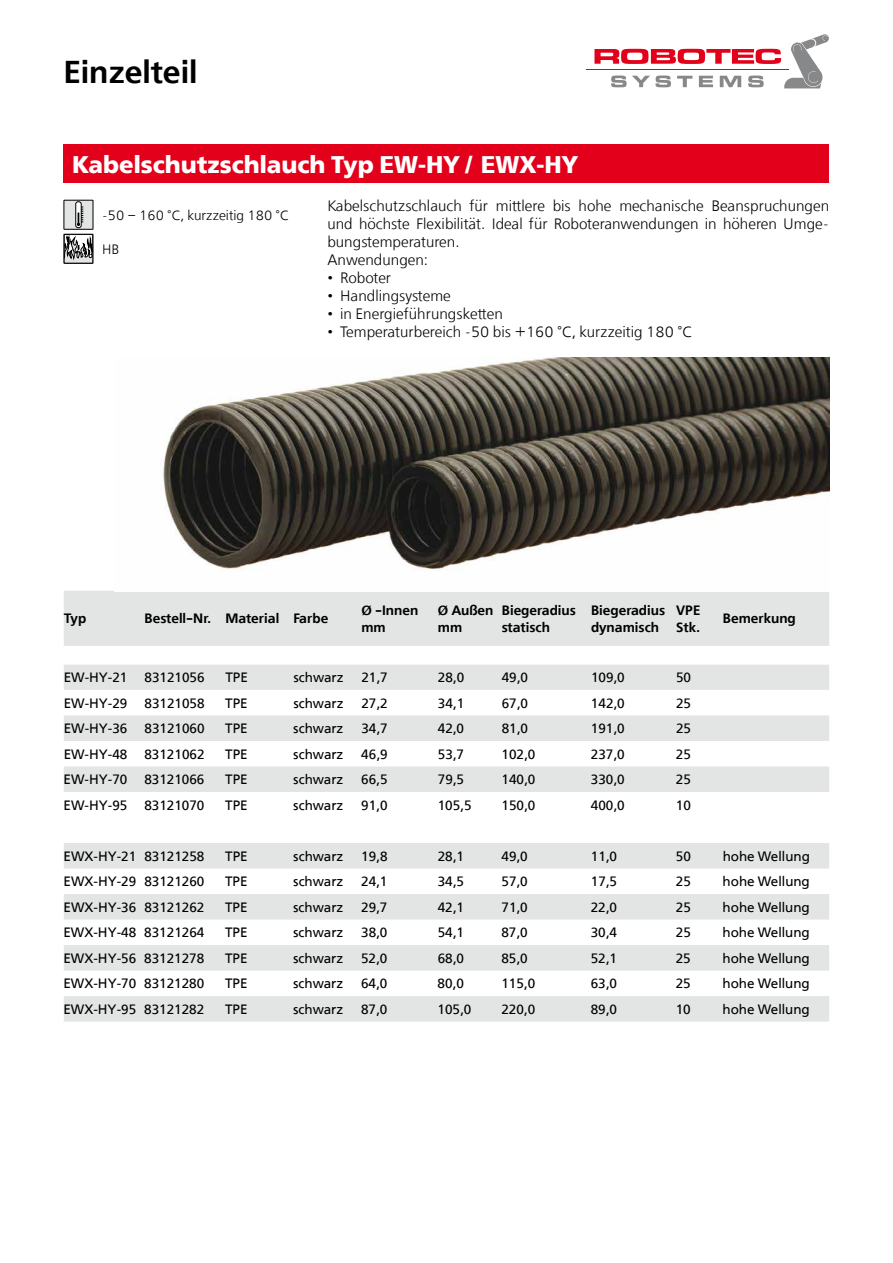
<style>
.page{position:relative;width:893px;height:1263px;background:#fff}
.page>*{position:absolute;margin:0;border:0;box-sizing:border-box;transform-origin:0 0}
.t1{font:600 31.5px "Free Set";color:#000}
.t2{font:700 24px "Free Set";color:#fff}
.t3{font:300 15px/18px "Free Set";color:#000}
.t4{font:13.5px "Free Set";color:#000}
.t5{font:600 13.5px/16.2px "Free Set";color:#000}
.t6{font:300 13.5px "Free Set";color:#000}
</style>
<div class="page">
<hr style="left:587px;top:69px;width:202px;height:1px;background:#e2001a">
<svg style="left:594px;top:34px;width:235px;height:54px"></svg>
<div style="left:64px;top:145px;width:765px;height:38px;background:#e2001a"></div>
<div style="left:64px;top:591px;width:765px;height:55px;background:#e3e4e4"></div>
<div style="left:64px;top:665px;width:765px;height:25px;background:#e3e4e4"></div>
<svg style="left:64px;top:715px;width:765px;height:307px"></svg>
<img style="left:163px;top:357px;width:666px;height:214px">
<svg style="left:63px;top:200px;width:31px;height:30px"></svg>
<div style="left:64px;top:200px;width:29px;height:29px;background:#e3e4e4"></div>
<div style="left:64px;top:200px;width:29px;height:29px;border:1px solid #000"></div>
<div style="left:76px;top:202px;width:5px;height:26px;background:#fff;border-radius:3px"></div>
<div style="left:76px;top:201px;width:5px;height:27px;border:1px solid #000;border-radius:3px"></div>
<svg style="left:77px;top:206px;width:6px;height:20px"></svg>
<svg style="left:63px;top:234px;width:31px;height:30px"></svg>
<svg style="left:66px;top:236px;width:25px;height:26px"></svg>
<div style="left:64px;top:234px;width:29px;height:30px;border:1px solid #000"></div>
<h1 class="t1" style="left:64px;top:53px;width:135px">Einzelteil</h1>
<h2 class="t2" style="left:72px;top:150px;width:507px">Kabelschutzschlauch Typ EW-HY / EWX-HY</h2>
<p class="t3" style="left:327px;top:197px;width:503px">Kabelschutzschlauch für mittlere bis hohe mechanische Beanspruchungen und höchste Flexibilität. Ideal für Roboteranwendungen in höheren Umge&shy;bungstemperaturen.<br>Anwendungen:</p>
<p class="t3" style="left:327px;top:269px;width:65px">• Roboter</p>
<p class="t3" style="left:327px;top:287px;width:125px">• Handlingsysteme</p>
<p class="t3" style="left:327px;top:305px;width:177px">• in Energieführungsketten</p>
<p class="t3" style="left:327px;top:323px;width:366px">• Temperaturbereich -50 bis +160 °C, kurzzeitig 180 °C</p>
<p class="t6" style="left:102px;top:207px;width:188px">-50 – 160 °C, kurzzeitig 180 °C</p>
<p class="t6" style="left:102px;top:241px;width:19px">HB</p>
<p class="t5" style="left:64px;top:611px;width:24px">Typ</p>
<p class="t5" style="left:145px;top:611px;width:185px">Bestell-Nr. Material Farbe</p>
<p class="t5" style="left:361px;top:603px;width:58px">Ø -Innen mm</p>
<p class="t5" style="left:438px;top:603px;width:57px">Ø Außen mm</p>
<p class="t5" style="left:502px;top:603px;width:76px">Biegeradius statisch</p>
<p class="t5" style="left:591px;top:603px;width:76px">Biegeradius dynamisch</p>
<p class="t5" style="left:676px;top:603px;width:26px">VPE<br>Stk.</p>
<p class="t5" style="left:723px;top:611px;width:74px">Bemerkung</p>
<p class="t4" style="left:64px;top:669px;width:65px">EW-HY-21</p>
<p class="t4" style="left:145px;top:669px;width:62px">83121056</p>
<p class="t4" style="left:225px;top:669px;width:24px">TPE</p>
<p class="t4" style="left:293px;top:669px;width:52px">schwarz</p>
<p class="t4" style="left:361px;top:669px;width:28px">21,7</p>
<p class="t4" style="left:438px;top:669px;width:28px">28,0</p>
<p class="t4" style="left:502px;top:669px;width:28px">49,0</p>
<p class="t4" style="left:591px;top:669px;width:35px">109,0</p>
<p class="t4" style="left:676px;top:669px;width:17px">50</p>
<p class="t4" style="left:64px;top:695px;width:65px">EW-HY-29</p>
<p class="t4" style="left:145px;top:695px;width:62px">83121058</p>
<p class="t4" style="left:225px;top:695px;width:24px">TPE</p>
<p class="t4" style="left:293px;top:695px;width:52px">schwarz</p>
<p class="t4" style="left:361px;top:695px;width:28px">27,2</p>
<p class="t4" style="left:438px;top:695px;width:28px">34,1</p>
<p class="t4" style="left:502px;top:695px;width:28px">67,0</p>
<p class="t4" style="left:591px;top:695px;width:35px">142,0</p>
<p class="t4" style="left:676px;top:695px;width:17px">25</p>
<p class="t4" style="left:64px;top:721px;width:65px">EW-HY-36</p>
<p class="t4" style="left:144px;top:721px;width:62px">83121060</p>
<p class="t4" style="left:225px;top:721px;width:24px">TPE</p>
<p class="t4" style="left:293px;top:721px;width:52px">schwarz</p>
<p class="t4" style="left:361px;top:721px;width:28px">34,7</p>
<p class="t4" style="left:438px;top:721px;width:28px">42,0</p>
<p class="t4" style="left:502px;top:721px;width:28px">81,0</p>
<p class="t4" style="left:591px;top:721px;width:35px">191,0</p>
<p class="t4" style="left:676px;top:721px;width:17px">25</p>
<p class="t4" style="left:64px;top:746px;width:65px">EW-HY-48</p>
<p class="t4" style="left:144px;top:746px;width:62px">83121062</p>
<p class="t4" style="left:225px;top:746px;width:24px">TPE</p>
<p class="t4" style="left:293px;top:746px;width:52px">schwarz</p>
<p class="t4" style="left:361px;top:746px;width:28px">46,9</p>
<p class="t4" style="left:438px;top:746px;width:28px">53,7</p>
<p class="t4" style="left:502px;top:746px;width:35px">102,0</p>
<p class="t4" style="left:591px;top:746px;width:35px">237,0</p>
<p class="t4" style="left:676px;top:746px;width:17px">25</p>
<p class="t4" style="left:64px;top:772px;width:65px">EW-HY-70</p>
<p class="t4" style="left:144px;top:772px;width:62px">83121066</p>
<p class="t4" style="left:225px;top:772px;width:24px">TPE</p>
<p class="t4" style="left:293px;top:772px;width:52px">schwarz</p>
<p class="t4" style="left:361px;top:772px;width:28px">66,5</p>
<p class="t4" style="left:438px;top:772px;width:28px">79,5</p>
<p class="t4" style="left:502px;top:772px;width:35px">140,0</p>
<p class="t4" style="left:591px;top:772px;width:35px">330,0</p>
<p class="t4" style="left:676px;top:772px;width:17px">25</p>
<p class="t4" style="left:64px;top:797px;width:65px">EW-HY-95</p>
<p class="t4" style="left:144px;top:797px;width:62px">83121070</p>
<p class="t4" style="left:225px;top:797px;width:24px">TPE</p>
<p class="t4" style="left:293px;top:797px;width:52px">schwarz</p>
<p class="t4" style="left:361px;top:797px;width:28px">91,0</p>
<p class="t4" style="left:438px;top:797px;width:35px">105,5</p>
<p class="t4" style="left:502px;top:797px;width:35px">150,0</p>
<p class="t4" style="left:591px;top:797px;width:35px">400,0</p>
<p class="t4" style="left:676px;top:797px;width:17px">10</p>
<p class="t4" style="left:64px;top:848px;width:142px">EWX-HY-21 83121258</p>
<p class="t4" style="left:225px;top:848px;width:24px">TPE</p>
<p class="t4" style="left:293px;top:848px;width:52px">schwarz</p>
<p class="t4" style="left:361px;top:848px;width:28px">19,8</p>
<p class="t4" style="left:438px;top:848px;width:28px">28,1</p>
<p class="t4" style="left:502px;top:848px;width:28px">49,0</p>
<p class="t4" style="left:591px;top:848px;width:28px">11,0</p>
<p class="t4" style="left:676px;top:848px;width:17px">50</p>
<p class="t4" style="left:723px;top:848px;width:89px">hohe Wellung</p>
<p class="t4" style="left:64px;top:874px;width:142px">EWX-HY-29 83121260</p>
<p class="t4" style="left:225px;top:874px;width:24px">TPE</p>
<p class="t4" style="left:293px;top:874px;width:52px">schwarz</p>
<p class="t4" style="left:361px;top:874px;width:28px">24,1</p>
<p class="t4" style="left:438px;top:874px;width:28px">34,5</p>
<p class="t4" style="left:501px;top:874px;width:28px">57,0</p>
<p class="t4" style="left:591px;top:874px;width:28px">17,5</p>
<p class="t4" style="left:676px;top:874px;width:17px">25</p>
<p class="t4" style="left:723px;top:874px;width:89px">hohe Wellung</p>
<p class="t4" style="left:64px;top:899px;width:142px">EWX-HY-36 83121262</p>
<p class="t4" style="left:225px;top:899px;width:24px">TPE</p>
<p class="t4" style="left:293px;top:899px;width:52px">schwarz</p>
<p class="t4" style="left:361px;top:899px;width:28px">29,7</p>
<p class="t4" style="left:438px;top:899px;width:28px">42,1</p>
<p class="t4" style="left:501px;top:899px;width:28px">71,0</p>
<p class="t4" style="left:591px;top:899px;width:28px">22,0</p>
<p class="t4" style="left:676px;top:899px;width:17px">25</p>
<p class="t4" style="left:723px;top:899px;width:89px">hohe Wellung</p>
<p class="t4" style="left:64px;top:925px;width:142px">EWX-HY-48 83121264</p>
<p class="t4" style="left:225px;top:925px;width:24px">TPE</p>
<p class="t4" style="left:293px;top:925px;width:52px">schwarz</p>
<p class="t4" style="left:361px;top:925px;width:28px">38,0</p>
<p class="t4" style="left:438px;top:925px;width:28px">54,1</p>
<p class="t4" style="left:501px;top:925px;width:28px">87,0</p>
<p class="t4" style="left:591px;top:925px;width:28px">30,4</p>
<p class="t4" style="left:676px;top:925px;width:17px">25</p>
<p class="t4" style="left:723px;top:925px;width:89px">hohe Wellung</p>
<p class="t4" style="left:63px;top:950px;width:142px">EWX-HY-56 83121278</p>
<p class="t4" style="left:225px;top:950px;width:24px">TPE</p>
<p class="t4" style="left:293px;top:950px;width:52px">schwarz</p>
<p class="t4" style="left:361px;top:950px;width:28px">52,0</p>
<p class="t4" style="left:438px;top:950px;width:28px">68,0</p>
<p class="t4" style="left:501px;top:950px;width:28px">85,0</p>
<p class="t4" style="left:591px;top:950px;width:28px">52,1</p>
<p class="t4" style="left:676px;top:950px;width:17px">25</p>
<p class="t4" style="left:723px;top:950px;width:89px">hohe Wellung</p>
<p class="t4" style="left:63px;top:976px;width:142px">EWX-HY-70 83121280</p>
<p class="t4" style="left:225px;top:976px;width:24px">TPE</p>
<p class="t4" style="left:293px;top:976px;width:52px">schwarz</p>
<p class="t4" style="left:361px;top:976px;width:28px">64,0</p>
<p class="t4" style="left:438px;top:976px;width:28px">80,0</p>
<p class="t4" style="left:501px;top:976px;width:35px">115,0</p>
<p class="t4" style="left:591px;top:976px;width:28px">63,0</p>
<p class="t4" style="left:676px;top:976px;width:17px">25</p>
<p class="t4" style="left:722px;top:976px;width:89px">hohe Wellung</p>
<p class="t4" style="left:63px;top:1001px;width:142px">EWX-HY-95 83121282</p>
<p class="t4" style="left:225px;top:1001px;width:24px">TPE</p>
<p class="t4" style="left:293px;top:1001px;width:52px">schwarz</p>
<p class="t4" style="left:361px;top:1001px;width:28px">87,0</p>
<p class="t4" style="left:438px;top:1001px;width:35px">105,0</p>
<p class="t4" style="left:501px;top:1001px;width:35px">220,0</p>
<p class="t4" style="left:591px;top:1001px;width:28px">89,0</p>
<p class="t4" style="left:676px;top:1001px;width:17px">10</p>
<p class="t4" style="left:722px;top:1001px;width:89px">hohe Wellung</p>
</div>
